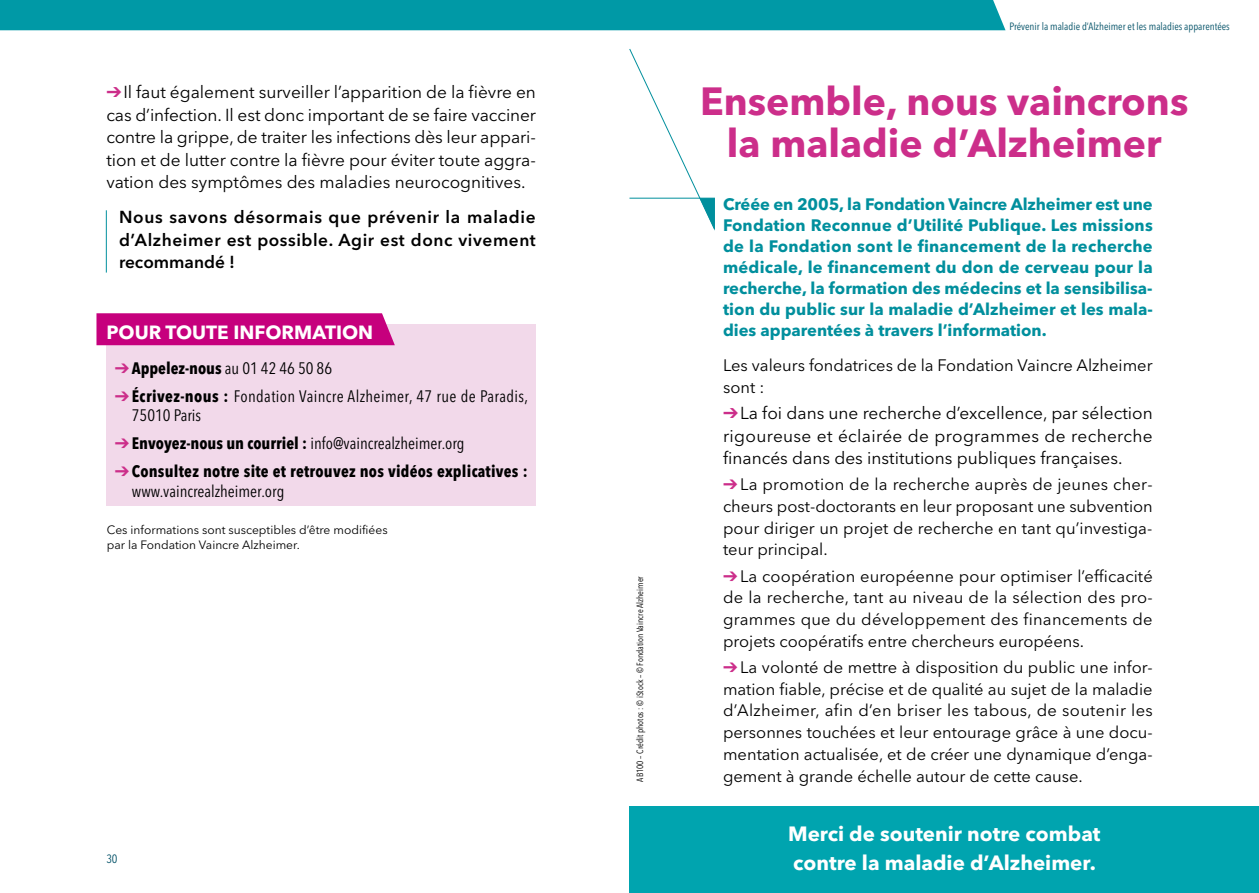
<style>
.page{position:relative;width:1259px;height:893px;background:#fff}
.page>*{position:absolute;margin:0;border:0;box-sizing:border-box;transform-origin:0 0}
.t1{font:700 39px/42px "Avenir Next LT Pro";color:#cc2e8a;text-align:center}
.t2{font:700 20.55px/29.1px "Avenir Next LT Pro";color:#fff}
.t3{font:700 18.9px "Avenir Next LT Pro";color:#fff}
.t4{font:17.25px/22.5px "Avenir Next LT Pro";color:#000;text-align:justify}
.t5{font:600 17.25px/22.5px "Avenir Next LT Pro";letter-spacing:.03em;color:#000;text-align:justify}
.t6{font:16.5px/21.8px "Avenir Next LT Pro";color:#000;text-align:justify}
.t7{font:700 16.5px/21px "Avenir Next LT Pro";color:#008f9d;text-align:justify}
.t8{font:700 condensed 16.5px/19.5px "Avenir Next LT Pro";letter-spacing:.015em;color:#000}
.t9{font:condensed 16.5px/19.5px "Avenir Next LT Pro";letter-spacing:.025em;color:#000}
.t10{font:condensed 16.5px "Avenir Next LT Pro";color:#000}
.t11{font:12px/15px "Avenir Next LT Pro";color:#000}
.t12{font:condensed 12px "Avenir Next LT Pro";color:#005066}
.t13{font:condensed 10.5px "Avenir Next LT Pro";color:#005066}
.t14{font:condensed 9px "Avenir Next LT Pro";color:#000}
.s1{color:#cc2e8a}
.s2{font-weight:400}
.s3{font-weight:700}
</style>
<div class="page">
<div style="left:0;top:0;width:1005px;height:30px;background:#0099a6"></div>
<hr style="left:106px;top:210px;width:1px;height:63px;background:#008f9d">
<div style="left:106px;top:324px;width:430px;height:181px;background:#f2d9ea"></div>
<div style="left:96px;top:313px;width:299px;height:32px;background:#c6007d"></div>
<svg style="left:629px;top:49px;width:86px;height:182px"></svg>
<div style="left:629px;top:806px;width:630px;height:87px;background:#00a4af"></div>
<p class="t4" style="left:106px;top:81px;width:431px"><span class="s1">➔</span>Il faut également surveiller l’apparition de la fièvre en cas d’infection. Il est donc important de se faire vacciner contre la grippe, de traiter les infections dès leur appari&shy;tion et de lutter contre la fièvre pour éviter toute aggra&shy;vation des symptômes des maladies neurocognitives.</p>
<p class="t5" style="left:119px;top:206px;width:418px">Nous savons désormais que prévenir la maladie d’Alzheimer est possible. Agir est donc vivement recommandé !</p>
<p class="t3" style="left:106px;top:320px;width:268px">POUR TOUTE INFORMATION</p>
<p class="t8" style="left:115px;top:358px;width:219px"><span class="s1">➔</span>Appelez-nous <span class="s2">au 01 42 46 50 86</span></p>
<p class="t9" style="left:132px;top:386px;width:398px;text-indent:-17px"><span class="s1">➔</span><span class="s3">Écrivez-nous :</span> Fondation Vaincre Alzheimer, 47 rue de Paradis,<br>75010 Paris</p>
<p class="t10" style="left:115px;top:434px;width:351px"><span class="s1">➔</span><span class="s3">Envoyez-nous un courriel :</span> info@vaincrealzheimer.org</p>
<p class="t8" style="left:132px;top:462px;width:397px;text-indent:-17px"><span class="s1">➔</span>Consultez notre site et retrouvez nos vidéos explicatives : <span class="s2">www.vaincrealzheimer.org</span></p>
<p class="t11" style="left:107px;top:522px;width:282px">Ces informations sont susceptibles d’être modifiées par la Fondation Vaincre Alzheimer.</p>
<p class="t12" style="left:106px;top:852px;width:13px">30</p>
<p class="t14" style="left:634px;top:781px;width:207px;rotate:-90deg">AB100 – Crédit photos : © iStock – © Fondation Vaincre Alzheimer</p>
<p class="t13" style="left:1009px;top:20px;width:222px">Prévenir la maladie d’Alzheimer et les maladies apparentées</p>
<h1 class="t1" style="left:700px;top:80px;width:490px">Ensemble, nous vaincrons la maladie d’Alzheimer</h1>
<p class="t7" style="left:723px;top:194px;width:431px">Créée en 2005, la Fondation Vaincre Alzheimer est une Fondation Reconnue d’Utilité Publique. Les missions de la Fondation sont le financement de la recherche médicale, le financement du don de cerveau pour la recherche, la formation des médecins et la sensibilisa&shy;tion du public sur la maladie d’Alzheimer et les mala&shy;dies apparentées à travers l’information.</p>
<p class="t6" style="left:723px;top:354px;width:431px">Les valeurs fondatrices de la Fondation Vaincre Alzheimer sont :</p>
<p class="t4" style="left:723px;top:402px;width:431px"><span class="s1">➔</span>La foi dans une recherche d’excellence, par sélection rigoureuse et éclairée de programmes de recherche financés dans des institutions publiques françaises.</p>
<p class="t6" style="left:723px;top:474px;width:431px"><span class="s1">➔</span>La promotion de la recherche auprès de jeunes cher&shy;cheurs post-doctorants en leur proposant une subvention pour diriger un projet de recherche en tant qu’investiga&shy;teur principal.</p>
<p class="t6" style="left:723px;top:565px;width:431px"><span class="s1">➔</span>La coopération européenne pour optimiser l’efficacité de la recherche, tant au niveau de la sélection des pro&shy;grammes que du développement des financements de projets coopératifs entre chercheurs européens.</p>
<p class="t6" style="left:723px;top:656px;width:431px"><span class="s1">➔</span>La volonté de mettre à disposition du public une infor&shy;mation fiable, précise et de qualité au sujet de la maladie d’Alzheimer, afin d’en briser les tabous, de soutenir les personnes touchées et leur entourage grâce à une docu&shy;mentation actualisée, et de créer une dynamique d’enga&shy;gement à grande échelle autour de cette cause.</p>
<p class="t2" style="left:788px;top:819px;width:314px">Merci de soutenir notre combat contre la maladie d’Alzheimer.</p>
</div>
